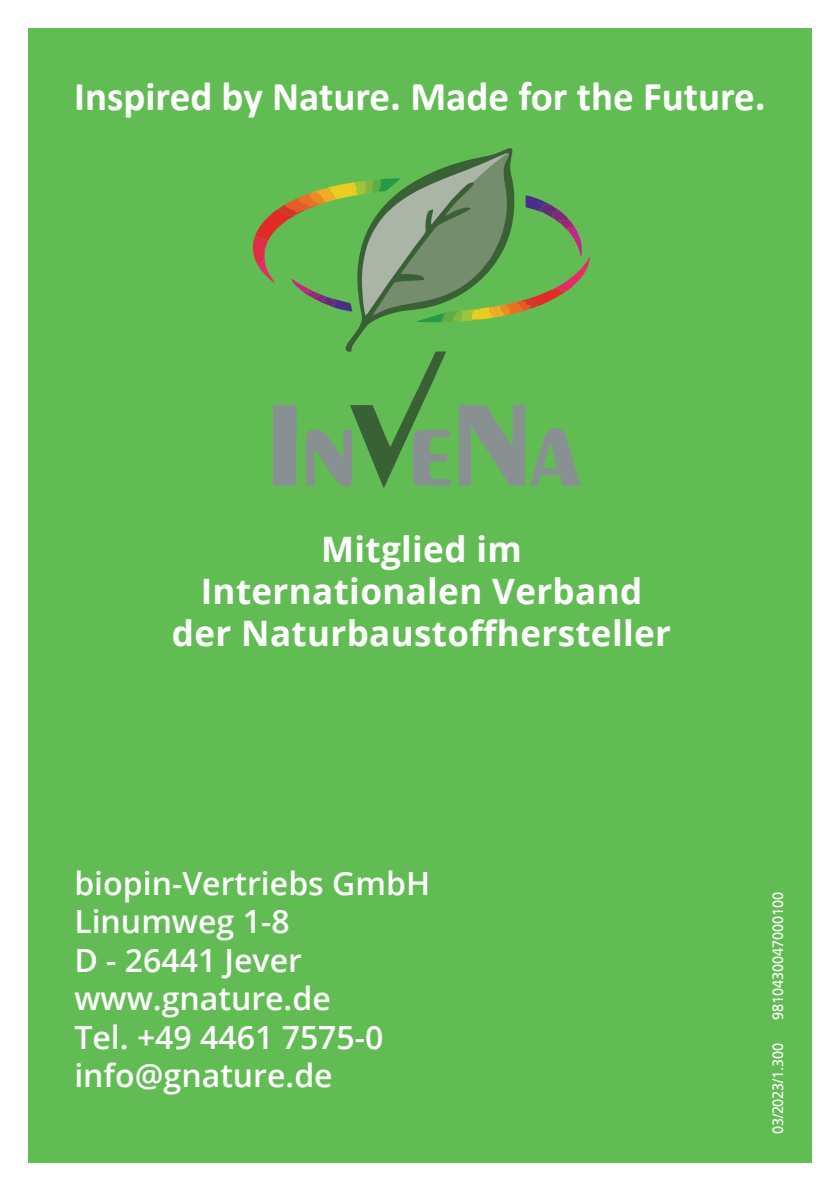
<style>
.page{position:relative;width:840px;height:1191px;background:#fff}
.page>*{position:absolute;margin:0;border:0;box-sizing:border-box;transform-origin:0 0}
.t1{font:700 41px "Calibri";color:#fff}
.t2{font:700 35px/42px "Open Sans";letter-spacing:.01em;color:#fff;text-align:center}
.t3{font:600 32px/38.4px "Open Sans";color:#fff}
.t4{font:15px "Frutiger LT Pro";letter-spacing:-.01em;color:#fff}
</style>
<div class="page">
<div style="left:28px;top:28px;width:783px;height:1134px;background:#62bc54"></div>
<svg style="left:253px;top:148px;width:336px;height:340px"></svg>
<p class="t1" style="left:74px;top:68px;width:692px">Inspired by Nature. Made for the Future.</p>
<p class="t2" style="left:172px;top:527px;width:500px">Mitglied im<br>Internationalen Verband der Naturbaustoffhersteller</p>
<p class="t3" style="left:74px;top:863px;width:357px">biopin-Vertriebs GmbH<br>Linumweg 1-8<br>D - 26441 Jever www.gnature.de<br>Tel. +49 4461 7575-0 info@gnature.de</p>
<p class="t4" style="left:768px;top:1019px;width:129px;rotate:-90deg">9810430047000100</p>
<p class="t4" style="left:768px;top:1134px;width:93px;rotate:-90deg">03/2023/1.300</p>
</div>
